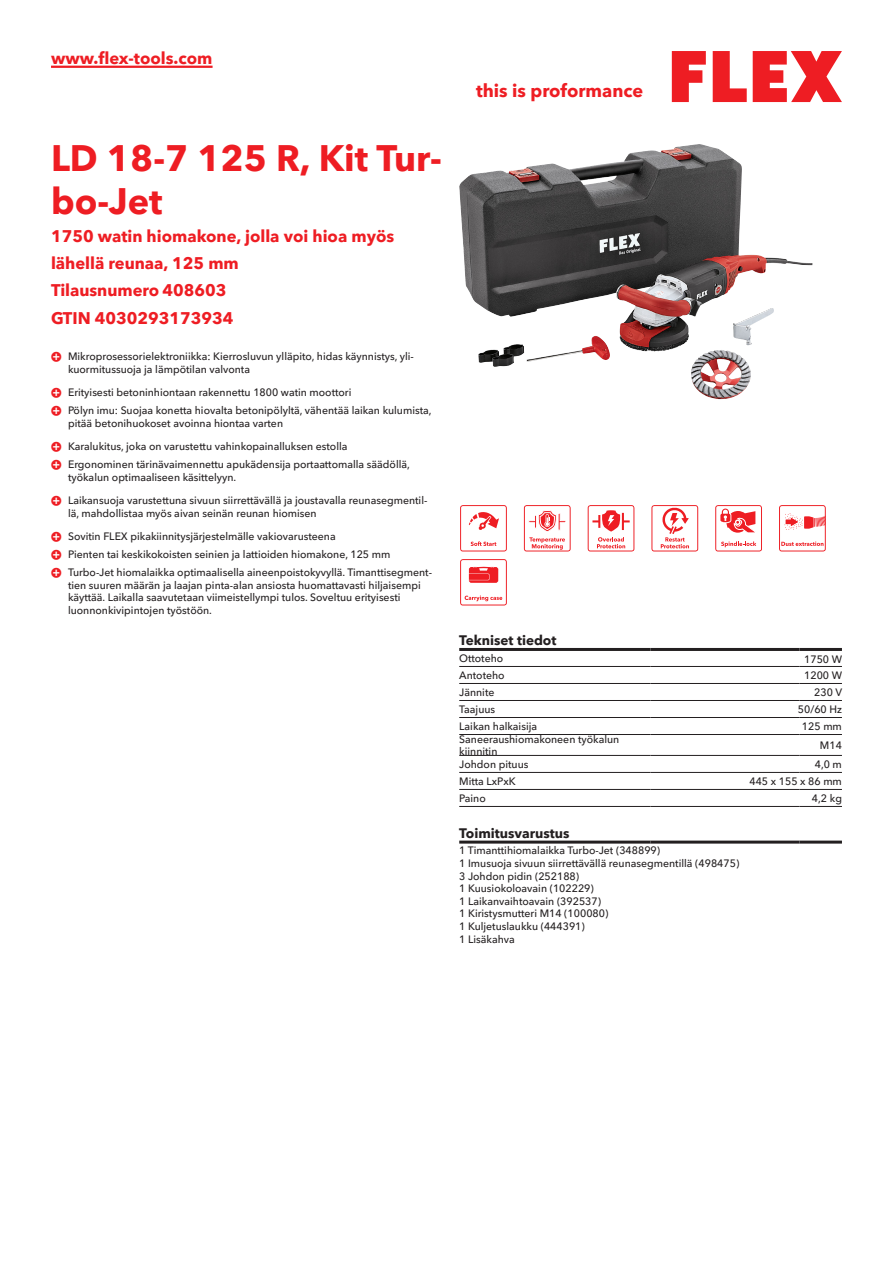
<style>
.page{position:relative;width:893px;height:1263px;background:#fff}
.page>*{position:absolute;margin:0;border:0;box-sizing:border-box;transform-origin:0 0}
.CB_AF_Product-name{font:700 36px/43.2px "Avenir Next W1 G";color:#ee1d23}
.t1{font:700 18px "Avenir Next W1 G";color:#ee1d23}
.CB_AF_Product-short{font:700 16.5px/27px "Avenir Next W1 G";color:#ee1d23}
.CB_AF_Order-number{font:700 16.5px "Avenir Next W1 G";color:#ee1d23}
.CB_AF_Table-headline{font:700 13.5px "Avenir Next W1 G";color:#231f20}
.CB_AF_Table-specific{font:500 10.5px/12.6px "Avenir Next W1 G";color:#231f20}
</style>
<div class="page">
<svg style="left:672px;top:51px;width:34px;height:51px"></svg>
<svg style="left:713px;top:51px;width:34px;height:51px"></svg>
<svg style="left:753px;top:51px;width:89px;height:51px"></svg>
<hr style="left:51px;top:66px;width:162px;height:2px;background:#ee1d23">
<img style="left:459px;top:144px;width:240px;height:205px">
<hr style="left:459px;top:666px;width:192px;height:1px;background:#231f20">
<hr style="left:651px;top:666px;width:148px;height:1px;background:#231f20">
<hr style="left:799px;top:666px;width:43px;height:1px;background:#231f20">
<hr style="left:459px;top:683px;width:192px;height:1px;background:#231f20">
<hr style="left:651px;top:683px;width:148px;height:1px;background:#231f20">
<hr style="left:799px;top:683px;width:43px;height:1px;background:#231f20">
<hr style="left:459px;top:700px;width:192px;height:1px;background:#231f20">
<hr style="left:651px;top:700px;width:148px;height:1px;background:#231f20">
<hr style="left:799px;top:700px;width:43px;height:1px;background:#231f20">
<hr style="left:459px;top:717px;width:192px;height:1px;background:#231f20">
<hr style="left:651px;top:717px;width:148px;height:1px;background:#231f20">
<hr style="left:799px;top:717px;width:43px;height:1px;background:#231f20">
<hr style="left:459px;top:734px;width:192px;height:1px;background:#231f20">
<hr style="left:651px;top:734px;width:148px;height:1px;background:#231f20">
<hr style="left:799px;top:734px;width:43px;height:1px;background:#231f20">
<hr style="left:459px;top:755px;width:192px;height:1px;background:#231f20">
<hr style="left:651px;top:755px;width:148px;height:1px;background:#231f20">
<hr style="left:799px;top:755px;width:43px;height:1px;background:#231f20">
<hr style="left:459px;top:772px;width:192px;height:1px;background:#231f20">
<hr style="left:651px;top:772px;width:148px;height:1px;background:#231f20">
<hr style="left:799px;top:772px;width:43px;height:1px;background:#231f20">
<hr style="left:459px;top:789px;width:192px;height:1px;background:#231f20">
<hr style="left:651px;top:789px;width:148px;height:1px;background:#231f20">
<hr style="left:799px;top:789px;width:43px;height:1px;background:#231f20">
<hr style="left:459px;top:806px;width:192px;height:1px;background:#231f20">
<hr style="left:651px;top:806px;width:148px;height:1px;background:#231f20">
<hr style="left:799px;top:806px;width:43px;height:1px;background:#231f20">
<hr style="left:459px;top:648px;width:192px;height:3px;background:#231f20">
<hr style="left:651px;top:648px;width:148px;height:3px;background:#231f20">
<hr style="left:799px;top:648px;width:43px;height:3px;background:#231f20">
<hr style="left:459px;top:840px;width:192px;height:3px;background:#231f20">
<hr style="left:651px;top:840px;width:148px;height:3px;background:#231f20">
<hr style="left:799px;top:840px;width:43px;height:3px;background:#231f20">
<svg style="left:460px;top:505px;width:47px;height:46px"></svg>
<svg style="left:524px;top:505px;width:47px;height:46px"></svg>
<svg style="left:588px;top:505px;width:46px;height:46px"></svg>
<svg style="left:651px;top:505px;width:47px;height:46px"></svg>
<svg style="left:715px;top:505px;width:47px;height:46px"></svg>
<svg style="left:779px;top:505px;width:47px;height:46px"></svg>
<svg style="left:460px;top:559px;width:47px;height:46px"></svg>
<h3 class="CB_AF_Product-short" style="left:51px;top:43px;width:163px">www.flex-tools.com</h3>
<p class="CB_AF_Product-name" style="left:51px;top:134px;width:392px">LD 18-7 125 R, Kit Tur&shy;bo-Jet</p>
<p class="CB_AF_Product-short" style="left:51px;top:221px;width:345px">1750 watin hiomakone, jolla voi hioa myös lähellä reunaa, 125 mm</p>
<p class="CB_AF_Order-number" style="left:51px;top:277px;width:177px">Tilausnumero 408603</p>
<p class="CB_AF_Order-number" style="left:51px;top:305px;width:184px">GTIN 4030293173934</p>
<p class="CB_AF_Table-specific" style="left:68px;top:349px;width:347px">Mikroprosessorielektroniikka: Kierrosluvun ylläpito, hidas käynnistys, yli&shy;kuormitussuoja ja lämpötilan valvonta</p>
<p class="CB_AF_Table-specific" style="left:68px;top:385px;width:285px">Erityisesti betoninhiontaan rakennettu 1800 watin moottori</p>
<p class="CB_AF_Table-specific" style="left:68px;top:403px;width:365px">Pölyn imu: Suojaa konetta hiovalta betonipölyltä, vähentää laikan kulumista, pitää betonihuokoset avoinna hiontaa varten</p>
<p class="CB_AF_Table-specific" style="left:68px;top:439px;width:281px">Karalukitus, joka on varustettu vahinkopainalluksen estolla</p>
<p class="CB_AF_Table-specific" style="left:68px;top:457px;width:343px">Ergonominen tärinävaimennettu apukädensija portaattomalla säädöllä, työkalun optimaaliseen käsittelyyn.</p>
<p class="CB_AF_Table-specific" style="left:68px;top:493px;width:361px">Laikansuoja varustettuna sivuun siirrettävällä ja joustavalla reunasegmentil&shy;lä, mahdollistaa myös aivan seinän reunan hiomisen</p>
<p class="CB_AF_Table-specific" style="left:68px;top:529px;width:269px">Sovitin FLEX pikakiinnitysjärjestelmälle vakiovarusteena</p>
<p class="CB_AF_Table-specific" style="left:68px;top:547px;width:324px">Pienten tai keskikokoisten seinien ja lattioiden hiomakone, 125 mm</p>
<p class="CB_AF_Table-specific" style="left:68px;top:565px;width:366px">Turbo-Jet hiomalaikka optimaalisella aineenpoistokyvyllä. Timanttisegment&shy;tien suuren määrän ja laajan pinta-alan ansiosta huomattavasti hiljaisempi käyttää. Laikalla saavutetaan viimeistellympi tulos. Soveltuu erityisesti luonnonkivipintojen työstöön.</p>
<h2 class="t1" style="left:476px;top:77px;width:169px">this is proformance</h2>
<p class="CB_AF_Table-headline" style="left:459px;top:630px;width:99px">Tekniset tiedot</p>
<p class="CB_AF_Table-specific" style="left:459px;top:651px;width:46px">Ottoteho</p>
<p class="CB_AF_Table-specific" style="left:804px;top:652px;width:39px">1750 W</p>
<p class="CB_AF_Table-specific" style="left:459px;top:668px;width:47px">Antoteho</p>
<p class="CB_AF_Table-specific" style="left:804px;top:668px;width:39px">1200 W</p>
<p class="CB_AF_Table-specific" style="left:459px;top:685px;width:37px">Jännite</p>
<p class="CB_AF_Table-specific" style="left:814px;top:685px;width:29px">230 V</p>
<p class="CB_AF_Table-specific" style="left:459px;top:702px;width:37px">Taajuus</p>
<p class="CB_AF_Table-specific" style="left:798px;top:702px;width:46px">50/60 Hz</p>
<p class="CB_AF_Table-specific" style="left:459px;top:719px;width:79px">Laikan halkaisija</p>
<p class="CB_AF_Table-specific" style="left:802px;top:719px;width:41px">125 mm</p>
<p class="CB_AF_Table-specific" style="left:459px;top:732px;width:162px">Saneeraushiomakoneen työkalun kiinnitin</p>
<p class="CB_AF_Table-specific" style="left:820px;top:738px;width:23px">M14</p>
<p class="CB_AF_Table-specific" style="left:459px;top:757px;width:71px">Johdon pituus</p>
<p class="CB_AF_Table-specific" style="left:815px;top:757px;width:29px">4,0 m</p>
<p class="CB_AF_Table-specific" style="left:459px;top:774px;width:58px">Mitta LxPxK</p>
<p class="CB_AF_Table-specific" style="left:749px;top:774px;width:94px">445 x 155 x 86 mm</p>
<p class="CB_AF_Table-specific" style="left:459px;top:791px;width:28px">Paino</p>
<p class="CB_AF_Table-specific" style="left:812px;top:791px;width:32px">4,2 kg</p>
<p class="CB_AF_Table-headline" style="left:459px;top:822px;width:112px">Toimitusvarustus</p>
<p class="CB_AF_Table-specific" style="left:459px;top:843px;width:282px">1 Timanttihiomalaikka Turbo-Jet (348899)<br>1 Imusuoja sivuun siirrettävällä reunasegmentillä (498475)<br>3 Johdon pidin (252188)<br>1 Kuusiokoloavain (102229)<br>1 Laikanvaihtoavain (392537)<br>1 Kiristysmutteri M14 (100080)<br>1 Kuljetuslaukku (444391)<br>1 Lisäkahva</p>
</div>
